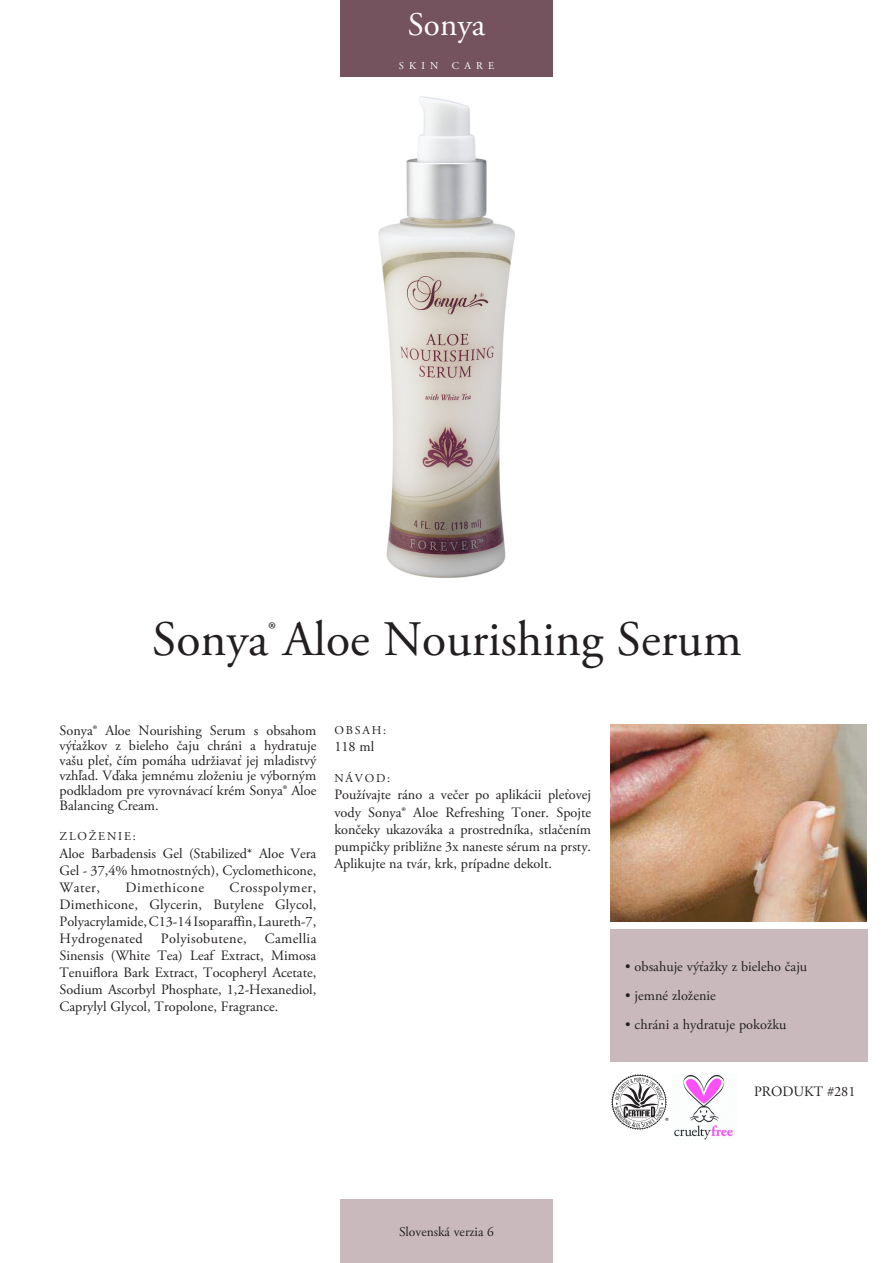
<style>
.page{position:relative;width:893px;height:1263px;background:#fff}
.page>*{position:absolute;margin:0;border:0;box-sizing:border-box;transform-origin:0 0}
.t1{font:49.5px "Adobe Garamond Pro";color:#231f20}
.t2{font:33px "Adobe Garamond Pro";color:#fff}
.Key_Points{font:14.25px/17.1px "Adobe Garamond Pro";color:#231f20;text-align:justify}
.Key_Points-2{font:14.25px "Adobe Garamond Pro";letter-spacing:.025em;color:#231f20}
.Key_Points-3{font:14.25px "Adobe Garamond Pro";letter-spacing:.04em;color:#231f20}
.t3{font:13.5px "Adobe Garamond Pro";color:#231f20}
.t4{font:12px "Adobe Garamond Pro";letter-spacing:.15em;color:#231f20}
.t5{font:10.5px "Adobe Garamond Pro";letter-spacing:.5em;color:#fff}
.t6{font:9px "Myriad Pro";color:#231f20}
</style>
<div class="page">
<div style="left:340px;top:0;width:213px;height:77px;background:#74525e"></div>
<div style="left:610px;top:929px;width:257px;height:132px;background:#c9b9bc"></div>
<div style="left:340px;top:1199px;width:213px;height:64px;background:#c9b9bc"></div>
<img style="left:611px;top:1074px;width:56px;height:55px">
<img style="left:610px;top:725px;width:256px;height:196px">
<img style="left:378px;top:96px;width:137px;height:482px">
<img style="left:674px;top:1074px;width:59px;height:65px">
<p class="t2" style="left:408px;top:5px;width:79px">Sonya</p>
<p class="t5" style="left:399px;top:60px;width:41px">SKIN</p>
<p class="t5" style="left:452px;top:60px;width:44px">CARE</p>
<p class="t1" style="left:152px;top:610px;width:591px">Sonya<sup>®</sup> Aloe Nourishing Serum</p>
<p class="Key_Points" style="left:60px;top:724px;width:258px;line-height:15px">Sonya® Aloe Nourishing Serum s obsahom výťažkov z bieleho čaju chráni a hydratuje vašu pleť, čím pomáha udržiavať jej mladistvý vzhľad. Vďaka jemnému zloženiu je výborným podkladom pre vyrovnávací krém Sonya® Aloe Balancing Cream.</p>
<p class="t4" style="left:60px;top:829px;width:78px">ZLOŽENIE:</p>
<p class="Key_Points" style="left:60px;top:845px;width:258px">Aloe Barbadensis Gel (Stabilized* Aloe Vera Gel - 37,4% hmotnostných), Cyclomethicone, Water,</p>
<p class="Key_Points" style="left:60px;top:879px;width:258px;text-indent:170px">Crosspolymer, Dimethicone, Glycerin, Butylene Glycol, Polyacrylamide, C13-14 Isoparaffin, Laureth-7, Hydrogenated</p>
<p class="Key_Points-3" style="left:126px;top:879px;width:80px">Dimethicone</p>
<p class="Key_Points" style="left:60px;top:930px;width:258px;text-indent:205px">Camellia Sinensis (White Tea) Leaf Extract, Mimosa Tenuiflora Bark Extract, Tocopheryl Acetate, Sodium Ascorbyl Phosphate, 1,2-Hexanediol, Caprylyl Glycol, Tropolone, Fragrance.</p>
<p class="Key_Points-2" style="left:161px;top:930px;width:87px">Polyisobutene,</p>
<p class="t4" style="left:334px;top:723px;width:53px">OBSAH:</p>
<p class="Key_Points" style="left:334px;top:738px;width:42px">118 ml</p>
<p class="t4" style="left:334px;top:771px;width:57px">NÁVOD:</p>
<p class="Key_Points" style="left:334px;top:787px;width:258px">Používajte ráno a večer po aplikácii pleťovej vody Sonya® Aloe Refreshing Toner. Spojte končeky ukazováka a prostredníka, stlačením pumpičky približne 3x naneste sérum na prsty.<br>Aplikujte na tvár, krk, prípadne dekolt.</p>
<p class="Key_Points" style="left:625px;top:959px;width:184px">• obsahuje výťažky z bieleho čaju</p>
<p class="Key_Points" style="left:625px;top:988px;width:92px">• jemné zloženie</p>
<p class="Key_Points" style="left:625px;top:1016px;width:163px">• chráni a hydratuje pokožku</p>
<p class="t6" style="left:665px;top:1115px;width:5px">®</p>
<p class="Key_Points" style="left:754px;top:1083px;width:103px">PRODUKT #281</p>
<p class="t3" style="left:399px;top:1223px;width:96px">Slovenská verzia 6</p>
</div>
